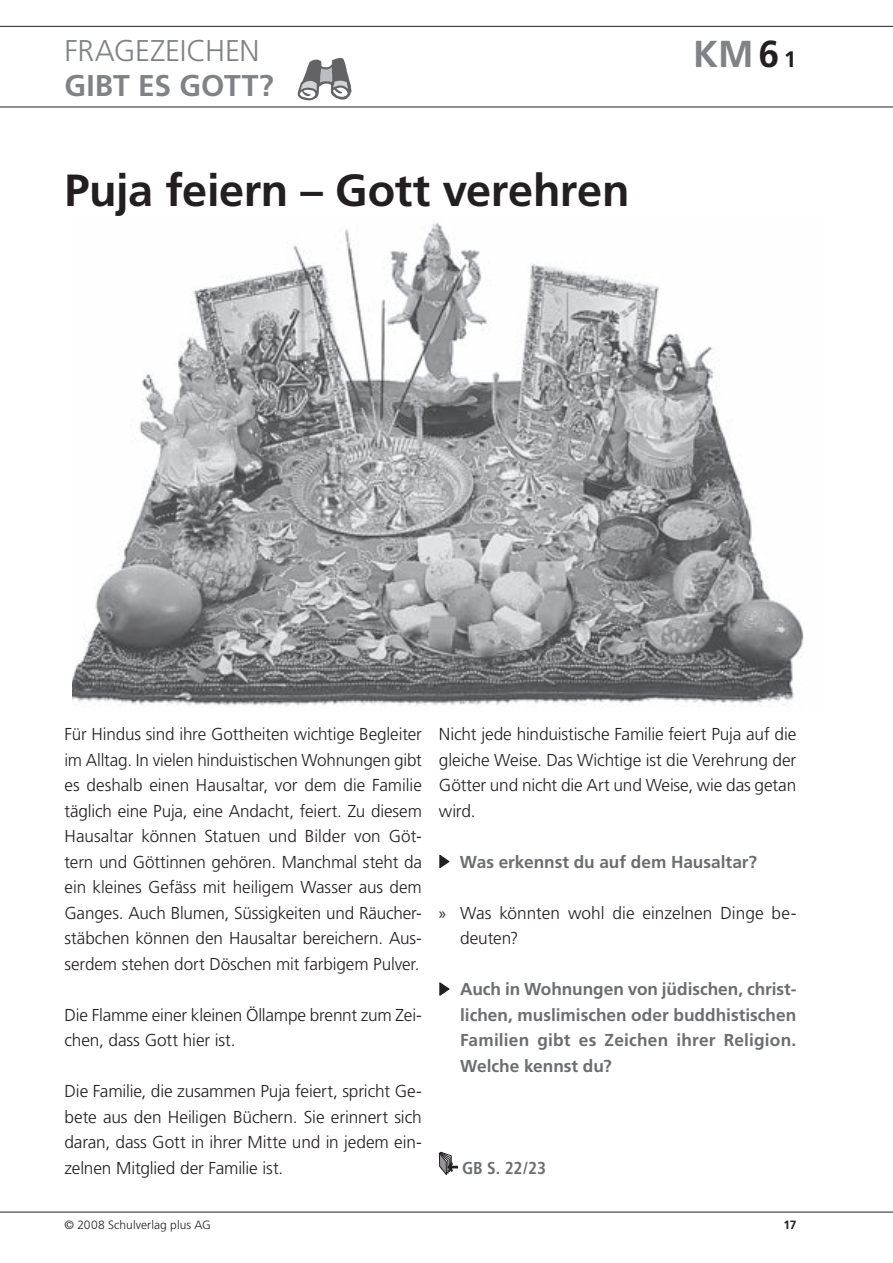
<style>
.page{position:relative;width:893px;height:1263px;background:#fff}
.page>*{position:absolute;margin:0;border:0;box-sizing:border-box;transform-origin:0 0}
.t1{font:700 45px "Frutiger";letter-spacing:-.01em;color:#231f20}
.t2{font:700 37.5px "Frutiger";color:#808285}
.t3{font:300 30px "Frutiger";letter-spacing:-.01em;color:#808285}
.t4{font:700 30px "Frutiger";color:#808285}
.t5{font:300 17.25px/25.5px "Frutiger";letter-spacing:-.01em;color:#231f20;text-align:justify}
.t6{font:700 17.25px/25.5px "Frutiger";color:#6c6d70;text-align:justify}
.t7{font:700 condensed 17.25px "Frutiger";color:#6c6d70}
.t8{font:300 12px "Frutiger";letter-spacing:.005em;color:#231f20}
.t9{font:700 12px "Frutiger";color:#231f20}
.s1{color:#231f20}
.s2{font-size:22.5px;color:#231f20}
.s3{font-family:"Myriad Pro";font-weight:400}
</style>
<div class="page">
<hr style="left:0;top:107px;width:892px;height:1px;background:#231f20">
<hr style="left:0;top:26px;width:892px;height:1px;background:#231f20">
<svg style="left:297px;top:58px;width:54px;height:43px"></svg>
<hr style="left:0;top:1212px;width:892px;height:1px;background:#231f20">
<img style="left:72px;top:222px;width:732px;height:485px">
<svg style="left:439px;top:854px;width:11px;height:15px"></svg>
<svg style="left:439px;top:982px;width:11px;height:14px"></svg>
<svg style="left:439px;top:1152px;width:18px;height:23px"></svg>
<h3 class="t3" style="left:64px;top:34px;width:196px">FRAGEZEICHEN</h3>
<h3 class="t4" style="left:64px;top:68px;width:211px">GIBT ES GOTT?</h3>
<h1 class="t1" style="left:64px;top:164px;width:566px">Puja feiern – Gott verehren</h1>
<h2 class="t2" style="left:693px;top:31px;width:105px">KM<span class="s1">6</span> <span class="s2">1</span></h2>
<p class="t5" style="left:64px;top:721px;width:359px">Für Hindus sind ihre Gottheiten wichtige Begleiter im Alltag. In vielen hinduistischen Wohnungen gibt es deshalb einen Hausaltar, vor dem die Familie täglich eine Puja, eine Andacht, feiert. Zu diesem Hausaltar können Statuen und Bilder von Göt&shy;tern und Göttinnen gehören. Manchmal steht da ein kleines Gefäss mit heiligem Wasser aus dem Ganges. Auch Blumen, Süssigkeiten und Räucher&shy;stäbchen können den Hausaltar bereichern. Aus&shy;serdem stehen dort Döschen mit farbigem Pulver.</p>
<p class="t5" style="left:64px;top:1002px;width:359px">Die Flamme einer kleinen Öllampe brennt zum Zei&shy;chen, dass Gott hier ist.</p>
<p class="t5" style="left:64px;top:1078px;width:359px">Die Familie, die zusammen Puja feiert, spricht Ge&shy;bete aus den Heiligen Büchern. Sie erinnert sich daran, dass Gott in ihrer Mitte und in jedem ein&shy;zelnen Mitglied der Familie ist.</p>
<p class="t8" style="left:64px;top:1218px;width:148px">© 2008 Schulverlag plus AG</p>
<p class="t5" style="left:439px;top:721px;width:359px">Nicht jede hinduistische Familie feiert Puja auf die gleiche Weise. Das Wichtige ist die Verehrung der Götter und nicht die Art und Weise, wie das getan wird.</p>
<p class="t6" style="left:459px;top:849px;width:298px">Was erkennst du auf dem Hausaltar?</p>
<p class="t5" style="left:460px;top:900px;width:337px;text-indent:-21px"><span class="s3">»</span> Was könnten wohl die einzelnen Dinge be&shy;deuten?</p>
<p class="t6" style="left:460px;top:976px;width:337px">Auch in Wohnungen von jüdischen, christ&shy;lichen, muslimischen oder buddhistischen Familien gibt es Zeichen ihrer Religion.<br>Welche kennst du?</p>
<p class="t7" style="left:462px;top:1157px;width:85px">GB S. 22/23</p>
<p class="t9" style="left:783px;top:1218px;width:14px">17</p>
</div>
